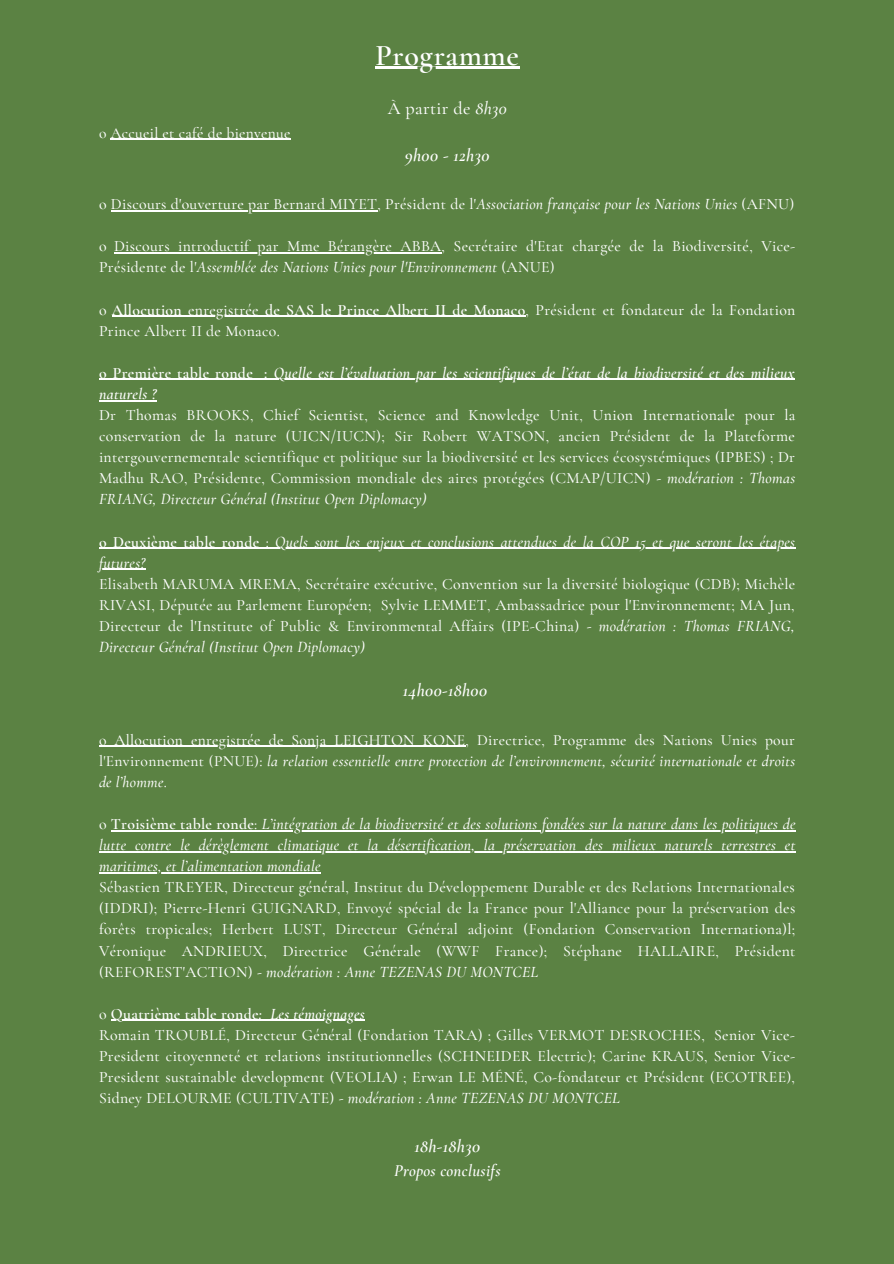
<style>
.page{position:relative;width:894px;height:1264px;background:#fff}
.page>*{position:absolute;margin:0;border:0;box-sizing:border-box;transform-origin:0 0}
.t1{font:600 30px "Cormorant Garamond";letter-spacing:.02em;color:#fff}
.t2{font:italic 600 18.15px "Cormorant Garamond";letter-spacing:.02em;color:#fff}
.t3{font:500 18.15px "Cormorant Garamond";letter-spacing:.02em;color:#fff}
.t4{font:italic 600 16.65px "Cormorant Garamond";letter-spacing:.02em;color:#fff}
.t5{font:500 15.75px/21px "Cormorant Garamond";letter-spacing:.02em;color:#fff}
.t6{font:italic 500 15.75px/21px "Cormorant Garamond";letter-spacing:.02em;color:#fff}
.t7{font:italic 600 15.75px/21px "Cormorant Garamond";letter-spacing:.02em;color:#fff}
.t8{font:500 15.45px/21px "Cormorant Garamond";letter-spacing:.02em;color:#fff;text-align:justify}
.s1{font-style:italic}
.s2{font-weight:600}
.s3{font-style:normal}
.s4{font-weight:600;font-style:normal}
.s5{font-weight:600;font-style:italic}
</style>
<div class="page">
<div style="left:0;top:0;width:893px;height:1263px;background:#5b8243"></div>
<hr style="left:375px;top:67px;width:144px;height:2px;background:#fff">
<hr style="left:111px;top:139px;width:180px;height:1px;background:#fff">
<hr style="left:111px;top:210px;width:266px;height:1px;background:#fff">
<hr style="left:114px;top:252px;width:327px;height:1px;background:#fff">
<hr style="left:112px;top:316px;width:76px;height:1px;background:#fff">
<hr style="left:188px;top:316px;width:77px;height:1px;background:#fff">
<hr style="left:265px;top:316px;width:260px;height:1px;background:#fff">
<hr style="left:99px;top:379px;width:154px;height:1px;background:#fff">
<svg style="left:253px;top:379px;width:21px;height:1px"></svg>
<hr style="left:274px;top:379px;width:520px;height:1px;background:#fff">
<hr style="left:99px;top:400px;width:58px;height:1px;background:#fff">
<hr style="left:99px;top:547px;width:160px;height:1px;background:#fff">
<svg style="left:259px;top:547px;width:16px;height:1px"></svg>
<hr style="left:275px;top:547px;width:520px;height:1px;background:#fff">
<hr style="left:99px;top:568px;width:46px;height:1px;background:#fff">
<hr style="left:99px;top:745px;width:366px;height:1px;background:#fff">
<hr style="left:111px;top:830px;width:143px;height:1px;background:#fff">
<hr style="left:261px;top:830px;width:534px;height:1px;background:#fff">
<hr style="left:99px;top:851px;width:696px;height:1px;background:#fff">
<hr style="left:99px;top:872px;width:222px;height:1px;background:#fff">
<hr style="left:111px;top:1019px;width:148px;height:1px;background:#fff">
<hr style="left:270px;top:1019px;width:95px;height:1px;background:#fff">
<p class="t8" style="left:99px;top:122px;width:193px">o Accueil et café de bienvenue</p>
<h1 class="t1" style="left:375px;top:37px;width:145px">Programme</h1>
<p class="t3" style="left:387px;top:98px;width:121px">À partir de <span class="s1">8h30</span></p>
<p class="t2" style="left:405px;top:144px;width:86px">9h00 - 12h30</p>
<p class="t5" style="left:99px;top:194px;width:696px">o Discours d'ouverture par Bernard MIYET, Président de l'<span class="s1">Association française pour les Nations Unies</span> (AFNU)</p>
<p class="t5" style="left:99px;top:236px;width:697px">o Discours introductif par Mme Bérangère ABBA, Secrétaire d'Etat chargée de la Biodiversité, Vice-<br>Présidente de l'<span class="s1">Assemblée des Nations Unies pour l'Environnement</span> (ANUE)</p>
<p class="t5" style="left:99px;top:299px;width:697px">o <span class="s2">Allocution</span> enregistrée <span class="s2">de SAS le Prince Albert II de Monaco</span>, Président et fondateur de la Fondation<br>Prince Albert II de Monaco.</p>
<p class="t7" style="left:99px;top:362px;width:696px"><span class="s3">o Première table ronde :</span> Quelle est l’évaluation par les scientifiques de l’état de la biodiversité et des milieux naturels ?</p>
<p class="t5" style="left:99px;top:404px;width:697px;text-align:justify">Dr Thomas BROOKS, Chief Scientist, Science and Knowledge Unit, Union Internationale pour la conservation de la nature (UICN/IUCN); Sir Robert WATSON, ancien Président de la Plateforme intergouvernementale scientifique et politique sur la biodiversité et les services écosystémiques (IPBES) ; Dr Madhu RAO, Présidente, Commission mondiale des aires protégées (CMAP/UICN) <span class="s1">- modération : Thomas FRIANG, Directeur Général (Institut Open Diplomacy)</span></p>
<p class="t6" style="left:99px;top:531px;width:697px"><span class="s4">o Deuxième table ronde</span> <span class="s3">:</span> Quels sont les enjeux et conclusions attendues de la COP 15 et que seront les étapes futures?</p>
<p class="t5" style="left:99px;top:573px;width:697px;text-align:justify">Elisabeth MARUMA MREMA, Secrétaire exécutive, Convention sur la diversité biologique (CDB); Michèle RIVASI, Députée au Parlement Européen; Sylvie LEMMET, Ambassadrice pour l'Environnement; MA Jun, Directeur de l'Institute of Public &amp; Environmental Affairs (IPE-China) <span class="s1">- modération : Thomas FRIANG, Directeur Général (Institut Open Diplomacy)</span></p>
<p class="t2" style="left:403px;top:679px;width:86px">14h00-18h00</p>
<p class="t8" style="left:99px;top:729px;width:697px">o Allocution enregistrée de Sonja LEIGHTON KONE, Directrice, Programme des Nations Unies pour l'Environnement (PNUE): <span class="s1">la relation essentielle entre protection de l’environnement, sécurité internationale et droits de l’homme</span>.</p>
<p class="t6" style="left:99px;top:813px;width:697px;text-align:justify"><span class="s3">o</span> <span class="s4">Troisième table ronde</span><span class="s3">:</span> L’intégration de la biodiversité et des solutions fondées sur la nature dans les politiques de lutte contre le dérèglement climatique et la désertification, la préservation des milieux naturels terrestres et maritimes, et l’alimentation mondiale</p>
<p class="t5" style="left:99px;top:876px;width:697px;text-align:justify">Sébastien TREYER, Directeur général, Institut du Développement Durable et des Relations Internationales (IDDRI); Pierre-Henri GUIGNARD, Envoyé spécial de la France pour l'Alliance pour la préservation des forêts tropicales; Herbert LUST, Directeur Général adjoint (Fondation Conservation Internationa)l; Véronique ANDRIEUX, Directrice Générale (WWF France); Stéphane HALLAIRE, Président (REFOREST'ACTION) <span class="s1">- modération : Anne TEZENAS DU MONTCEL</span></p>
<p class="t5" style="left:99px;top:1003px;width:697px">o <span class="s2">Quatrième table ronde</span><span class="s5">: Les témoignages<br></span>Romain TROUBLÉ, Directeur Général (Fondation TARA) ; Gilles VERMOT DESROCHES, Senior Vice-President citoyenneté et relations institutionnelles (SCHNEIDER Electric); Carine KRAUS, Senior Vice-President sustainable development (VEOLIA) ; Erwan LE MÉNÉ, Co-fondateur et Président (ECOTREE), Sidney DELOURME (CULTIVATE) <span class="s1">- modération : Anne TEZENAS DU MONTCEL</span></p>
<p class="t2" style="left:414px;top:1134px;width:67px">18h-18h30</p>
<p class="t4" style="left:394px;top:1160px;width:108px">Propos conclusifs</p>
</div>
